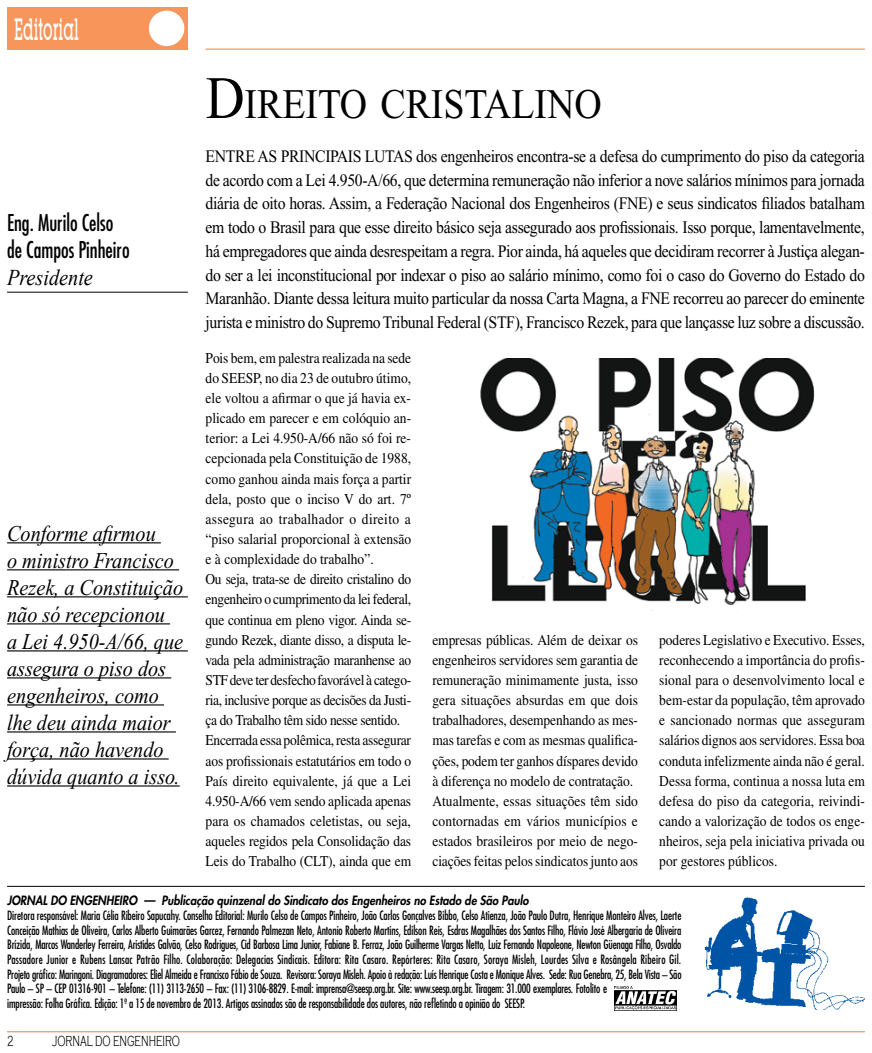
<style>
.page{position:relative;width:872px;height:1053px;background:#fff}
.page>*{position:absolute;margin:0;border:0;box-sizing:border-box;transform-origin:0 0}
.t1{font:42px "Times New Roman";color:#000;scale:.9 1}
.t2{font:500 30px "Lubalin Graph IT Cby BT";color:#fff;scale:.5 1}
.t3{font:italic 22.5px/27px "Times New Roman";color:#000;scale:.9 1}
.t4{font:condensed 22.5px/27px "Futura";color:#000;scale:.9 1}
.t5{font:italic 22.5px "Times New Roman";color:#000;scale:.9 1}
.t6{font:17.5px/23.8px "Times New Roman";letter-spacing:-.02em;color:#000;text-align:justify;scale:.9 1}
.t7{font:15px/20.1px "Times";letter-spacing:-.01em;color:#000;scale:.9 1}
.t8{font:300 15px "Copperplate Gothic";color:#000;scale:.6 1}
.t9{font:condensed 12.5px/14.6px "Futura";letter-spacing:-.01em;color:#000;scale:.9 1}
.t10{font:italic 800 12.5px "Futura";color:#000;scale:.9 1}
.s1{font-size:60px}
</style>
<div class="page">
<img style="left:480px;top:358px;width:335px;height:253px">
<div style="left:7px;top:7px;width:181px;height:43px;background:#f7955b"></div>
<div style="left:149px;top:11px;width:35px;height:35px;background:#fff;border-radius:50%"></div>
<hr style="left:206px;top:48px;width:659px;height:2px;background:#f7955b">
<hr style="left:7px;top:1030px;width:858px;height:2px;background:#f7955b">
<img style="left:704px;top:897px;width:160px;height:112px">
<img style="left:615px;top:986px;width:61px;height:24px">
<hr style="left:7px;top:886px;width:858px;height:1px;background:#000">
<hr style="left:7px;top:292px;width:181px;height:1px;background:#000">
<hr style="left:7px;top:542px;width:154px;height:1px;background:#000">
<hr style="left:7px;top:569px;width:172px;height:1px;background:#000">
<hr style="left:7px;top:596px;width:181px;height:1px;background:#000">
<hr style="left:7px;top:623px;width:163px;height:1px;background:#000">
<hr style="left:7px;top:650px;width:181px;height:1px;background:#000">
<hr style="left:7px;top:677px;width:164px;height:1px;background:#000">
<hr style="left:7px;top:704px;width:157px;height:1px;background:#000">
<hr style="left:7px;top:731px;width:169px;height:1px;background:#000">
<hr style="left:7px;top:758px;width:162px;height:1px;background:#000">
<hr style="left:7px;top:785px;width:173px;height:1px;background:#000">
<h2 class="t2" style="left:14px;top:11px;width:131px">Editorial</h2>
<h3 class="t4" style="left:7px;top:209px;width:138px">Eng. Murilo Celso de Campos Pinheiro</h3>
<h3 class="t5" style="left:7px;top:262px;width:97px">Presidente</h3>
<h3 class="t3" style="left:7px;top:519px;width:197px">Conforme afirmou<br>o ministro Francisco<br>Rezek, a Constituição não só recepcionou<br>a Lei 4.950-A/66, que assegura o piso dos engenheiros, como lhe deu ainda maior força, não havendo dúvida quanto a isso.</h3>
<h1 class="t1" style="left:206px;top:81px;width:442px"><span class="s1">D</span>IREITO CRISTALINO</h1>
<p class="t6" style="left:206px;top:144px;width:734px">Entre as principais lutas dos engenheiros encontra-se a defesa do cumprimento do piso da categoria de acordo com a Lei 4.950-A/66, que determina remuneração não inferior a nove salários mínimos para jornada diária de oito horas. Assim, a Federação Nacional dos Engenheiros (FNE) e seus sindicatos filiados batalham em todo o Brasil para que esse direito básico seja assegurado aos profissionais. Isso porque, lamentavelmente, há empregadores que ainda desrespeitam a regra. Pior ainda, há aqueles que decidiram recorrer à Justiça alegan&shy;do ser a lei inconstitucional por indexar o piso ao salário mínimo, como foi o caso do Governo do Estado do Maranhão. Diante dessa leitura muito particular da nossa Carta Magna, a FNE recorreu ao parecer do eminente jurista e ministro do Supremo Tribunal Federal (STF), Francisco Rezek, para que lançasse luz sobre a discussão.</p>
<p class="t7" style="left:206px;top:347px;width:230px">Pois bem, em palestra realizada na sede do SEESP, no dia 23 de outubro útimo, ele voltou a afirmar o que já havia ex&shy;plicado em parecer e em colóquio an&shy;terior: a Lei 4.950-A/66 não só foi re&shy;cepcionada pela Constituição de 1988, como ganhou ainda mais força a partir dela, posto que o inciso V do art. 7º assegura ao trabalhador o direito a “piso salarial proporcional à extensão e à complexidade do trabalho”.<br>Ou seja, trata-se de direito cristalino do engenheiro o cumprimento da lei federal, que continua em pleno vigor. Ainda se&shy;gundo Rezek, diante disso, a disputa le&shy;vada pela administração maranhense ao STF deve ter desfecho favorável à catego&shy;ria, inclusive porque as decisões da Justi&shy;ça do Trabalho têm sido nesse sentido.<br>Encerrada essa polêmica, resta assegurar aos profissionais estatutários em todo o País direito equivalente, já que a Lei 4.950-A/66 vem sendo aplicada apenas para os chamados celetistas, ou seja, aqueles regidos pela Consolidação das Leis do Trabalho (CLT), ainda que em</p>
<p class="t7" style="left:432px;top:629px;width:230px">empresas públicas. Além de deixar os engenheiros servidores sem garantia de remuneração minimamente justa, isso gera situações absurdas em que dois trabalhadores, desempenhando as mes&shy;mas tarefas e com as mesmas qualifica&shy;ções, podem ter ganhos díspares devido à diferença no modelo de contratação.<br>Atualmente, essas situações têm sido contornadas em vários municípios e estados brasileiros por meio de nego&shy;ciações feitas pelos sindicatos junto aos</p>
<p class="t7" style="left:659px;top:629px;width:230px;text-align:justify">poderes Legislativo e Executivo. Esses, reconhecendo a importância do profis&shy;sional para o desenvolvimento local e bem-estar da população, têm aprovado e sancionado normas que asseguram salários dignos aos servidores. Essa boa conduta infelizmente ainda não é geral.<br>Dessa forma, continua a nossa luta em defesa do piso da categoria, reivindi&shy;cando a valorização de todos os enge&shy;nheiros, seja pela iniciativa privada ou por gestores públicos.</p>
<p class="t10" style="left:7px;top:892px;width:581px">JORNAL DO ENGENHEIRO — Publicação quinzenal do Sindicato dos Engenheiros no Estado de São Paulo</p>
<p class="t9" style="left:7px;top:907px;width:751px">Diretora responsável: Maria Célia Ribeiro Sapucahy. Conselho Editorial: Murilo Celso de Campos Pinheiro, João Carlos Gonçalves Bibbo, Celso Atienza, João Paulo Dutra, Henrique Monteiro Alves, Laerte Conceição Mathias de Oliveira, Carlos Alberto Guimarães Garcez, Fernando Palmezan Neto, Antonio Roberto Martins, Edilson Reis, Esdras Magalhães dos Santos Filho, Flávio José Albergaria de Oliveira Brízida, Marcos Wanderley Ferreira, Aristides Galvão, Celso Rodrigues, Cid Barbosa Lima Junior, Fabiane B. Ferraz, João Guilherme Vargas Netto, Luiz Fernando Napoleone, Newton Güenaga Filho, Osvaldo Passadore Junior e Rubens Lansac Patrão Filho. Colaboração: Delegacias Sindicais. Editora: Rita Casaro. Repórteres: Rita Casaro, Soraya Misleh, Lourdes Silva e Rosângela Ribeiro Gil.<br>Projeto gráfico: Maringoni. Diagramadores: Eliel Almeida e Francisco Fábio de Souza. Revisora: Soraya Misleh. Apoio à redação: Luís Henrique Costa e Monique Alves. Sede: Rua Genebra, 25, Bela Vista – São Paulo – SP – CEP 01316-901 – Telefone: (11) 3113-2650 – Fax: (11) 3106-8829. E-mail: imprensa@seesp.org.br. Site: www.seesp.org.br. Tiragem: 31.000 exemplares. Fotolito e<br>impressão: Folha Gráfica. Edição: 1º a 15 de novembro de 2013. Artigos assinados são de responsabilidade dos autores, não refletindo a opinião do SEESP.</p>
<p class="t8" style="left:7px;top:1032px;width:12px">2</p>
<p class="t8" style="left:52px;top:1032px;width:215px">JORNAL DO ENGENHEIRO</p>
</div>
